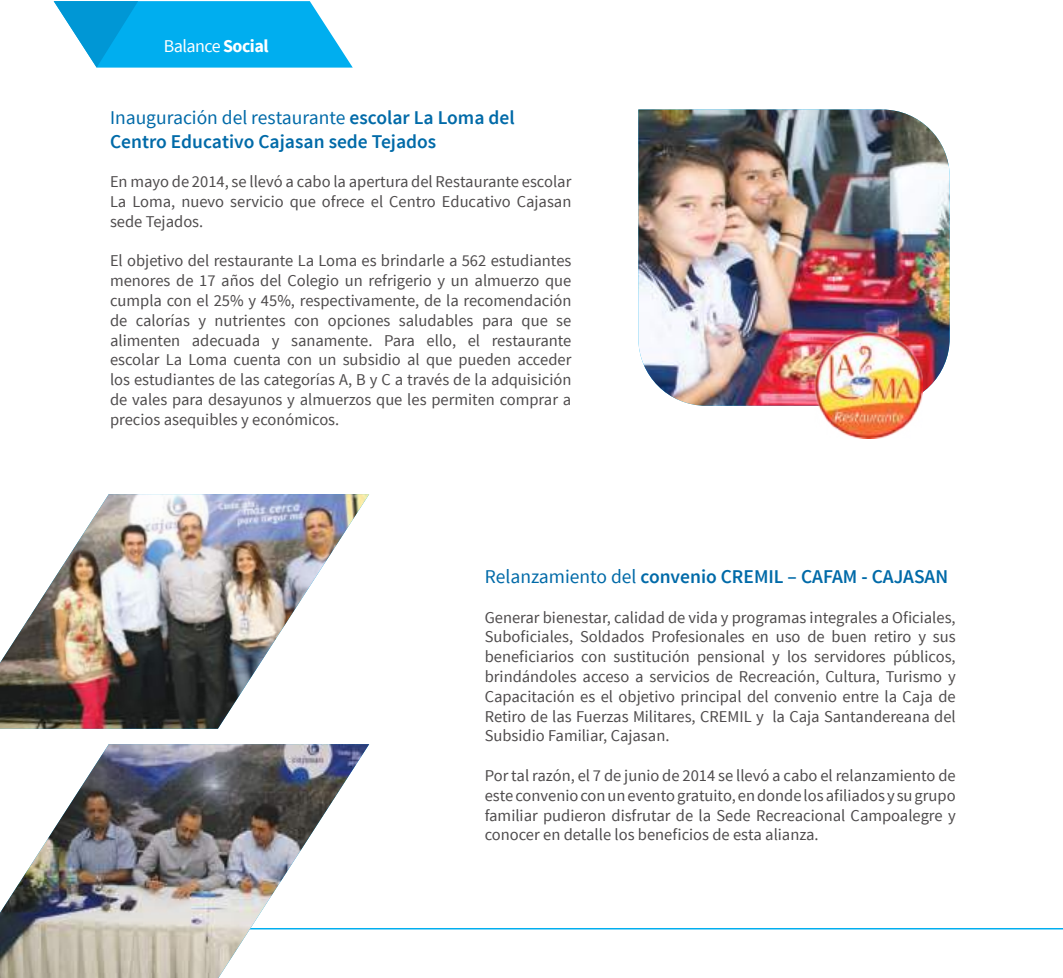
<style>
.page{position:relative;width:1063px;height:978px;background:#fff}
.page>*{position:absolute;margin:0;border:0;box-sizing:border-box;transform-origin:0 0}
.t1{font:600 19.5px/23.4px "Source Sans Pro";color:#006aa8}
.t2{font:18px "Source Sans Pro";letter-spacing:-.03em;color:#fff}
.t3{font:16.5px/19.8px "Source Sans Pro";color:#4e4b4c;text-align:justify}
.s1{font-weight:700}
.s2{font-weight:400}
</style>
<div class="page">
<hr style="left:0;top:928px;width:1063px;height:1px;background:#00aeef">
<svg style="left:54px;top:1px;width:299px;height:67px;background:#26b6ed"></svg>
<img style="left:0;top:494px;width:369px;height:235px">
<img style="left:0;top:744px;width:369px;height:234px">
<img style="left:638px;top:110px;width:312px;height:296px">
<img style="left:814px;top:331px;width:108px;height:108px">
<p class="t2" style="left:164px;top:35px;width:106px">Balance <span class="s1">Social</span></p>
<p class="t1" style="left:110px;top:106px;width:406px"><span class="s2">Inauguración del restaurante</span> escolar La Loma del<br>Centro Educativo Cajasan sede Tejados</p>
<p class="t3" style="left:110px;top:172px;width:463px">En mayo de 2014, se llevó a cabo la apertura del Restaurante escolar La Loma, nuevo servicio que ofrece el Centro Educativo Cajasan sede Tejados.</p>
<p class="t3" style="left:110px;top:252px;width:463px">El objetivo del restaurante La Loma es brindarle a 562 estudiantes menores de 17 años del Colegio un refrigerio y un almuerzo que cumpla con el 25% y 45%, respectivamente, de la recomendación de calorías y nutrientes con opciones saludables para que se alimenten adecuada y sanamente. Para ello, el restaurante escolar La Loma cuenta con un subsidio al que pueden acceder los estudiantes de las categorías A, B y C a través de la adquisición de vales para desayunos y almuerzos que les permiten comprar a precios asequibles y económicos.</p>
<p class="t1" style="left:485px;top:565px;width:465px"><span class="s2">Relanzamiento del</span> convenio CREMIL – CAFAM - CAJASAN</p>
<p class="t3" style="left:485px;top:608px;width:473px">Generar bienestar, calidad de vida y programas integrales a Oficiales, Suboficiales, Soldados Profesionales en uso de buen retiro y sus beneficiarios con sustitución pensional y los servidores públicos, brindándoles acceso a servicios de Recreación, Cultura, Turismo y Capacitación es el objetivo principal del convenio entre la Caja de Retiro de las Fuerzas Militares, CREMIL y la Caja Santandereana del Subsidio Familiar, Cajasan.</p>
<p class="t3" style="left:485px;top:766px;width:473px">Por tal razón, el 7 de junio de 2014 se llevó a cabo el relanzamiento de este convenio con un evento gratuito, en donde los afiliados y su grupo familiar pudieron disfrutar de la Sede Recreacional Campoalegre y conocer en detalle los beneficios de esta alianza.</p>
</div>
